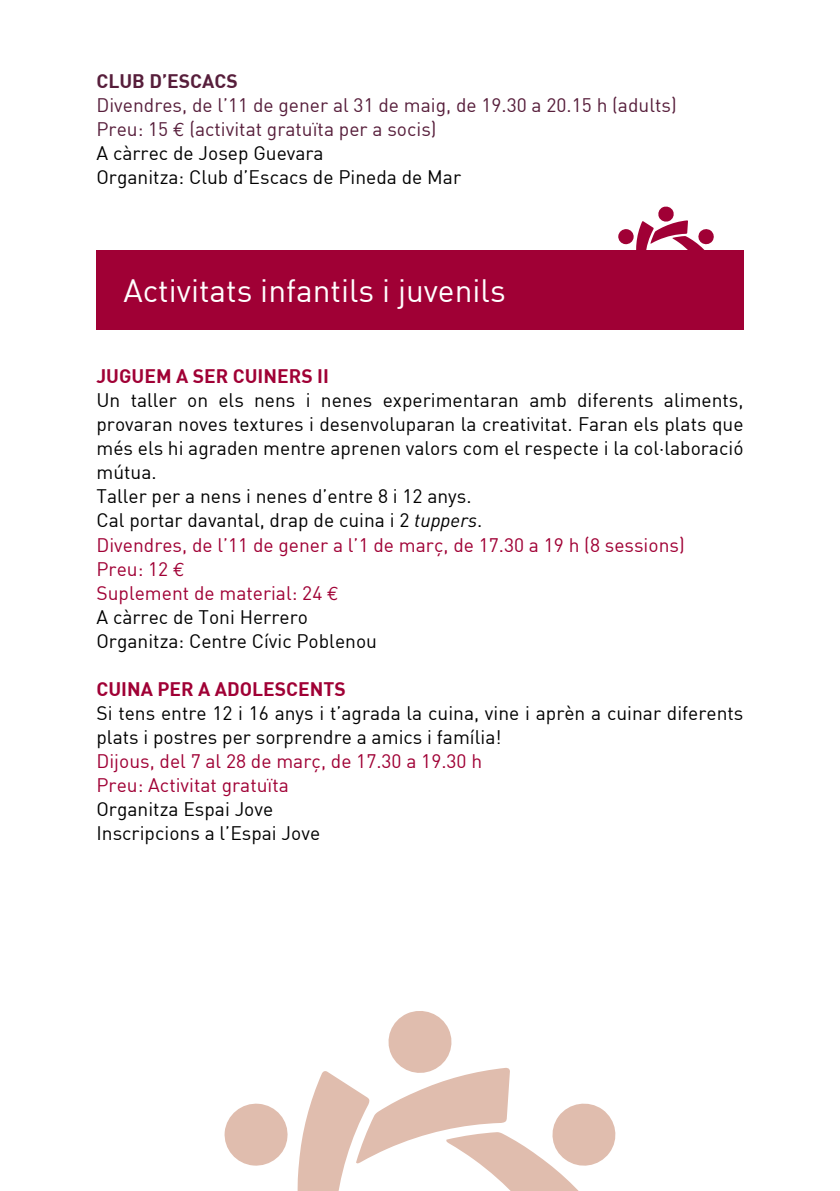
<style>
.page{position:relative;width:840px;height:1191px;background:#fff}
.page>*{position:absolute;margin:0;border:0;box-sizing:border-box;transform-origin:0 0}
.t1{font:31.6px "DIN";color:#fff}
.t2{font:19.2px/24px "DIN";color:#000}
.t3{font:19.2px/24px "DIN";color:#571e3b}
.t4{font:19.2px/24px "DIN";color:#a00035}
.t5{font:19.2px "DIN Bold";color:#a00035}
.t6{font:19.2px "DIN Bold";color:#571e3b}
.s1{font-family:"Euro Mono"}
.s2{color:#000}
.s3{font-style:italic}
.s4{color:#a00035}
.s5{font-family:"Euro Mono";color:#a00035}
</style>
<div class="page">
<svg style="left:618px;top:206px;width:96px;height:44px"></svg>
<div style="left:96px;top:250px;width:647px;height:80px;background:#a00035"></div>
<svg style="left:224px;top:1103px;width:64px;height:63px"></svg>
<svg style="left:297px;top:1011px;width:319px;height:180px"></svg>
<p class="t6" style="left:96px;top:68px;width:143px">CLUB D’ESCACS</p>
<p class="t3" style="left:96px;top:92px;width:581px">Divendres, de l’11 de gener al 31 de maig, de 19.30 a 20.15 h (adults)<br>Preu: 15 <span class="s1">E</span> (activitat gratuïta per a socis)<br><span class="s2">A càrrec de Josep Guevara<br>Organitza: Club d’Escacs de Pineda de Mar</span></p>
<h1 class="t1" style="left:123px;top:271px;width:383px">Activitats infantils i juvenils</h1>
<p class="t5" style="left:96px;top:364px;width:234px">JUGUEM A SER CUINERS II</p>
<p class="t2" style="left:96px;top:388px;width:648px">Un taller on els nens i nenes experimentaran amb diferents aliments, provaran noves textures i desenvoluparan la creativitat. Faran els plats que més els hi agraden mentre aprenen valors com el respecte i la col·laboració mútua.<br>Taller per a nens i nenes d’entre 8 i 12 anys.<br>Cal portar davantal, drap de cuina i 2 <span class="s3">tuppers</span>.<br><span class="s4">Divendres, de l’11 de gener a l’1 de març, de 17.30 a 19 h (8 sessions)<br>Preu: 12</span> <span class="s5">E<br></span><span class="s4">Suplement de material: 24</span> <span class="s5">E<br></span>A càrrec de Toni Herrero<br>Organitza: Centre Cívic Poblenou</p>
<p class="t5" style="left:96px;top:676px;width:251px">CUINA PER A ADOLESCENTS</p>
<p class="t2" style="left:96px;top:700px;width:648px">Si tens entre 12 i 16 anys i t’agrada la cuina, vine i aprèn a cuinar diferents plats i postres per sorprendre a amics i família!</p>
<p class="t4" style="left:96px;top:748px;width:387px">Dijous, del 7 al 28 de març, de 17.30 a 19.30 h<br>Preu: Activitat gratuïta</p>
<p class="t2" style="left:96px;top:796px;width:225px">Organitza Espai Jove<br>Inscripcions a l’Espai Jove</p>
</div>
